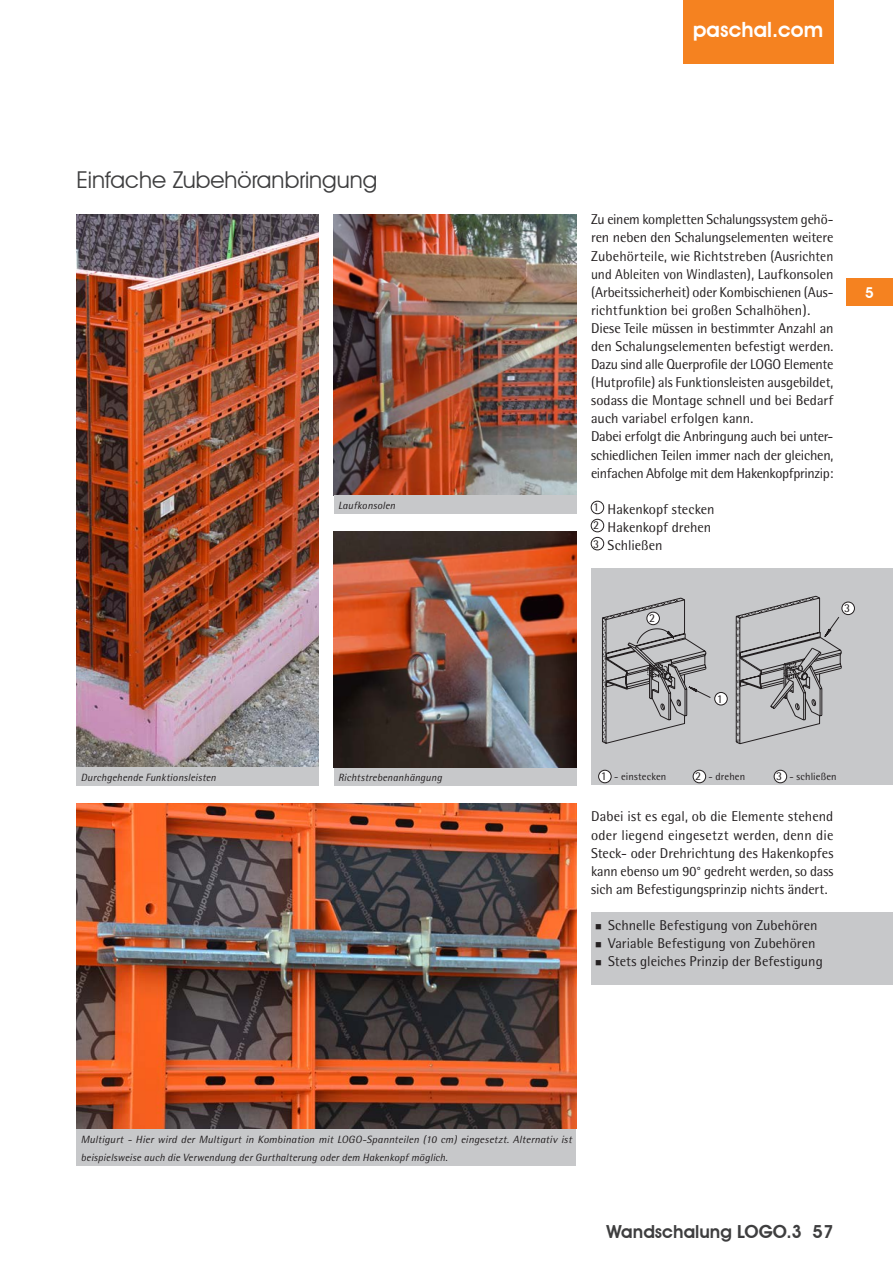
<style>
.page{position:relative;width:893px;height:1263px;background:#fff}
.page>*{position:absolute;margin:0;border:0;box-sizing:border-box;transform-origin:0 0}
.t1{font:23.25px "Avant Garde IT Cby BT";color:#3e3e3f}
.t2{font:600 21px "Avant Garde IT Cby BT";color:#fff}
.t3{font:600 18px "Avant Garde IT Cby BT";color:#3e3e3f}
.t4{font:600 15px "Avant Garde IT Cby BT";color:#fff}
.Fließtext{font:14.25px/18.1px "Rotis Semi Sans";letter-spacing:-.005em;color:#231f20;text-align:justify}
.Fließ_eingerückt{font:14.25px "Rotis Semi Sans";letter-spacing:.005em;color:#231f20}
.t5{font:12px "Rotis Semi Sans";color:#231f20}
.Bildunterschriften{font:italic 10.5px/18.1px "Rotis Semi Sans";letter-spacing:.01em;color:#231f20}
.t6{font:10.5px "Rotis Semi Sans";letter-spacing:.01em;color:#231f20}
</style>
<div class="page">
<div style="left:683px;top:0;width:150px;height:64px;background:#f58220"></div>
<img style="left:77px;top:215px;width:242px;height:552px">
<img style="left:334px;top:215px;width:242px;height:281px">
<div style="left:334px;top:496px;width:242px;height:18px;background:#c7c8ca"></div>
<div style="left:334px;top:767px;width:242px;height:18px;background:#c7c8ca"></div>
<div style="left:77px;top:767px;width:242px;height:18px;background:#c7c8ca"></div>
<img style="left:77px;top:803px;width:499px;height:326px">
<div style="left:77px;top:1129px;width:499px;height:36px;background:#c7c8ca"></div>
<img style="left:334px;top:532px;width:242px;height:235px">
<div style="left:591px;top:568px;width:302px;height:216px;background:#c7c8ca"></div>
<svg style="left:602px;top:598px;width:109px;height:146px"></svg>
<div style="left:715px;top:692px;width:12px;height:13px;background:#fff;border-radius:50%"></div>
<div style="left:715px;top:692px;width:12px;height:13px;border:1px solid #231f20;border-radius:50%"></div>
<div style="left:647px;top:612px;width:12px;height:13px;background:#fff;border-radius:50%"></div>
<div style="left:647px;top:612px;width:12px;height:13px;border:1px solid #231f20;border-radius:50%"></div>
<svg style="left:736px;top:595px;width:110px;height:149px"></svg>
<div style="left:842px;top:602px;width:12px;height:13px;background:#fff;border-radius:50%"></div>
<div style="left:842px;top:602px;width:12px;height:13px;border:1px solid #231f20;border-radius:50%"></div>
<div style="left:591px;top:501px;width:13px;height:13px;border:1px solid #231f20;border-radius:50%"></div>
<div style="left:591px;top:519px;width:13px;height:13px;border:1px solid #231f20;border-radius:50%"></div>
<div style="left:591px;top:537px;width:13px;height:13px;border:1px solid #231f20;border-radius:50%"></div>
<div style="left:599px;top:770px;width:12px;height:13px;background:#fff;border-radius:50%"></div>
<div style="left:598px;top:770px;width:13px;height:13px;border:1px solid #231f20;border-radius:50%"></div>
<div style="left:693px;top:770px;width:13px;height:13px;background:#fff;border-radius:50%"></div>
<div style="left:693px;top:770px;width:13px;height:13px;border:1px solid #231f20;border-radius:50%"></div>
<div style="left:774px;top:770px;width:13px;height:13px;background:#fff;border-radius:50%"></div>
<div style="left:774px;top:770px;width:13px;height:13px;border:1px solid #231f20;border-radius:50%"></div>
<div style="left:591px;top:912px;width:302px;height:72px;background:#c7c8ca"></div>
<div style="left:846px;top:279px;width:47px;height:27px;background:#f58220"></div>
<p class="t1" style="left:77px;top:166px;width:302px">Einfache Zubehöranbringung</p>
<p class="Bildunterschriften" style="left:338px;top:496px;width:59px">Laufkonsolen</p>
<p class="Bildunterschriften" style="left:81px;top:768px;width:137px">Durchgehende Funktionsleisten</p>
<p class="Bildunterschriften" style="left:338px;top:768px;width:105px">Richtstrebenanhängung</p>
<h2 class="t2" style="left:693px;top:17px;width:132px">paschal.com</h2>
<p class="Fließtext" style="left:591px;top:210px;width:244px">Zu einem kompletten Schalungssystem gehö&shy;ren neben den Schalungselementen weitere Zubehörteile, wie Richtstreben (Ausrichten und Ableiten von Windlasten), Laufkonsolen (Arbeitssicherheit) oder Kombischienen (Aus&shy;richtfunktion bei großen Schalhöhen).</p>
<p class="Fließtext" style="left:591px;top:319px;width:244px">Diese Teile müssen in bestimmter Anzahl an den Schalungselementen befestigt werden.<br>Dazu sind alle Querprofile der LOGO Elemente (Hutprofile) als Funktionsleisten ausgebildet, sodass die Montage schnell und bei Bedarf auch variabel erfolgen kann.</p>
<p class="Fließtext" style="left:591px;top:427px;width:244px">Dabei erfolgt die Anbringung auch bei unter&shy;schiedlichen Teilen immer nach der gleichen, einfachen Abfolge mit dem Hakenkopfprinzip:</p>
<p class="t5" style="left:593px;top:500px;width:8px">1</p>
<p class="Fließtext" style="left:607px;top:500px;width:109px">Hakenkopf stecken</p>
<p class="t5" style="left:593px;top:518px;width:8px">2</p>
<p class="Fließtext" style="left:607px;top:518px;width:105px">Hakenkopf drehen</p>
<p class="t5" style="left:593px;top:536px;width:8px">3</p>
<p class="Fließtext" style="left:607px;top:536px;width:56px">Schließen</p>
<p class="t4" style="left:865px;top:284px;width:10px">5</p>
<p class="t5" style="left:649px;top:611px;width:8px">2</p>
<p class="t5" style="left:844px;top:601px;width:8px">3</p>
<p class="t5" style="left:717px;top:691px;width:8px">1</p>
<p class="t5" style="left:601px;top:769px;width:8px">1</p>
<p class="t6" style="left:614px;top:770px;width:54px">- einstecken</p>
<p class="t5" style="left:695px;top:769px;width:8px">2</p>
<p class="t6" style="left:708px;top:770px;width:38px">- drehen</p>
<p class="t5" style="left:776px;top:769px;width:8px">3</p>
<p class="t6" style="left:789px;top:770px;width:49px">- schließen</p>
<p class="Fließtext" style="left:591px;top:807px;width:244px">Dabei ist es egal, ob die Elemente stehend oder liegend eingesetzt werden, denn die Steck- oder Drehrichtung des Hakenkopfes kann ebenso um 90° gedreht werden, so dass sich am Befestigungsprinzip nichts ändert.</p>
<p class="Fließ_eingerückt" style="left:595px;top:917px;width:224px">■ Schnelle Befestigung von Zubehören</p>
<p class="Fließ_eingerückt" style="left:595px;top:935px;width:222px">■ Variable Befestigung von Zubehören</p>
<p class="Fließ_eingerückt" style="left:595px;top:953px;width:229px">■ Stets gleiches Prinzip der Befestigung</p>
<p class="Bildunterschriften" style="left:81px;top:1130px;width:493px">Multigurt - Hier wird der Multigurt in Kombination mit LOGO-Spannteilen (10 cm) eingesetzt. Alternativ ist beispielsweise auch die Verwendung der Gurthalterung oder dem Hakenkopf möglich.</p>
<p class="t3" style="left:607px;top:1220px;width:228px">Wandschalung LOGO.3 57</p>
</div>
